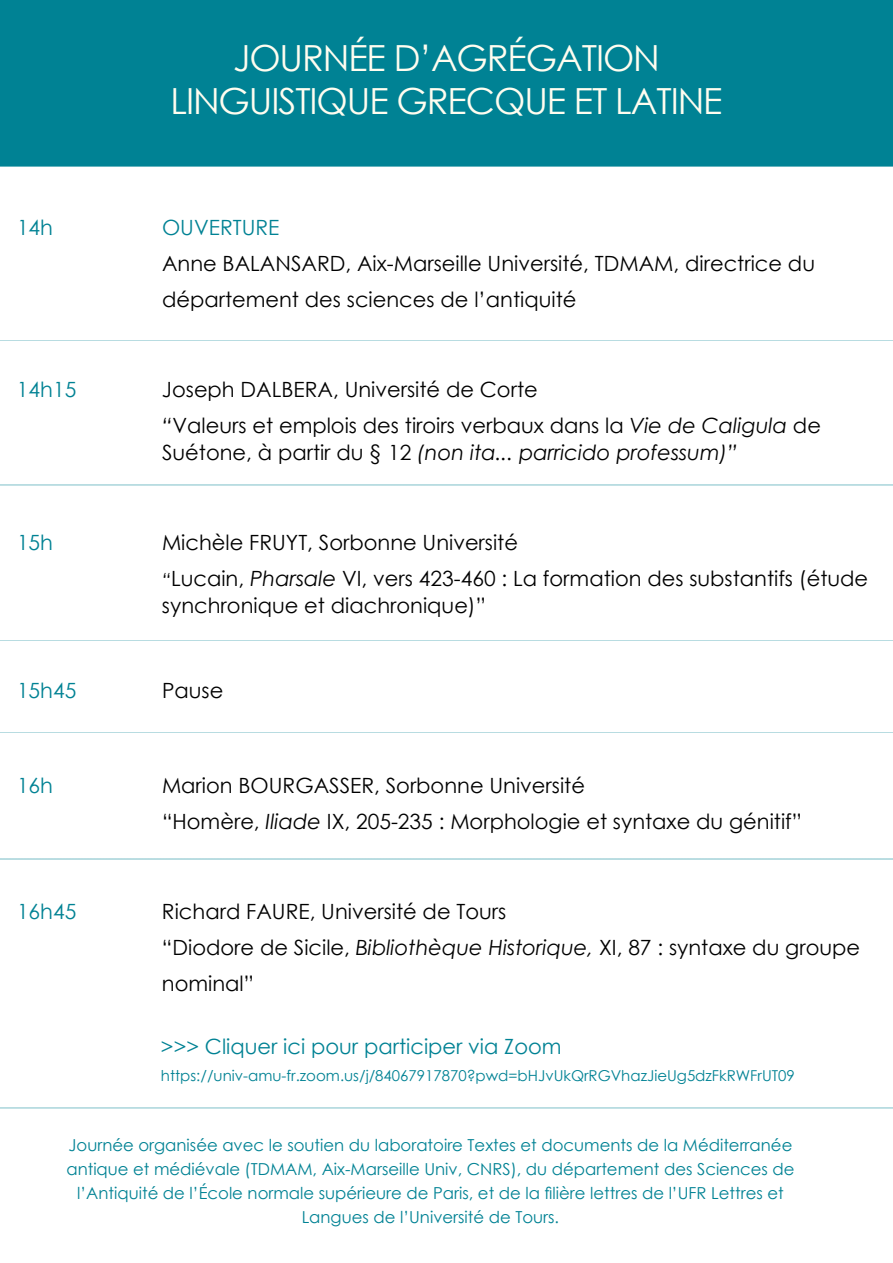
<style>
.page{position:relative;width:893px;height:1263px;background:#fff}
.page>*{position:absolute;margin:0;border:0;box-sizing:border-box;transform-origin:0 0}
.t1{font:36px/43.2px "Century Gothic";letter-spacing:-.03em;color:#fffdf0;text-align:center}
.t2{font:21px/36px "Century Gothic";color:#000}
.t3{font:21px "Century Gothic";color:#008294}
.t4{font:italic 21px "Century Gothic";color:#000}
.t5{font:16.5px/24px "Century Gothic";color:#008294;text-align:center}
.t6{font:15px "Century Gothic";color:#008294}
.s1{font-style:italic}
.s2{font-style:normal}
.s3{font-style:italic;font-size:18px}
</style>
<div class="page">
<div style="left:0;top:0;width:893px;height:166px;background:#008294"></div>
<div style="left:0;top:0;width:893px;height:167px;border:2px solid #008294"></div>
<svg style="left:0;top:340px;width:893px;height:1px"></svg>
<svg style="left:0;top:1108px;width:893px;height:1px"></svg>
<svg style="left:0;top:485px;width:893px;height:1px"></svg>
<svg style="left:0;top:640px;width:893px;height:1px"></svg>
<svg style="left:0;top:732px;width:893px;height:1px"></svg>
<svg style="left:0;top:859px;width:893px;height:1px"></svg>
<h1 class="t1" style="left:170px;top:36px;width:554px">JOURNÉE D’AGRÉGATION<br>LINGUISTIQUE GRECQUE ET LATINE</h1>
<p class="t3" style="left:17px;top:212px;width:38px">14h</p>
<p class="t3" style="left:162px;top:212px;width:119px">OUVERTURE</p>
<p class="t2" style="left:162px;top:245px;width:655px">Anne BALANSARD, Aix-Marseille Université, TDMAM, directrice du département des sciences de l’antiquité</p>
<p class="t3" style="left:17px;top:374px;width:61px">14h15</p>
<p class="t2" style="left:162px;top:371px;width:660px">Joseph DALBERA, Université de Corte<br><span class="s1">“</span>Valeurs et emplois des tiroirs verbaux dans la <span class="s1">Vie de Caligula</span> de</p>
<p class="t4" style="left:162px;top:437px;width:577px"><span class="s2">Suétone, à partir du § 12</span> (non ita... parricido professum)”</p>
<p class="t3" style="left:17px;top:527px;width:38px">15h</p>
<p class="t2" style="left:162px;top:524px;width:708px">Michèle FRUYT, Sorbonne Université<br><span class="s3">“</span>Lucain, <span class="s1">Pharsale</span> VI, vers 423-460 : La formation des substantifs (étude</p>
<p class="t2" style="left:162px;top:587px;width:325px">synchronique et diachronique)”</p>
<p class="t3" style="left:17px;top:676px;width:61px">15h45</p>
<p class="t2" style="left:162px;top:672px;width:63px">Pause</p>
<p class="t3" style="left:17px;top:770px;width:38px">16h</p>
<p class="t2" style="left:162px;top:767px;width:641px">Marion BOURGASSER, Sorbonne Université<br>“Homère, <span class="s1">Iliade</span> IX, 205-235 : Morphologie et syntaxe du génitif”</p>
<p class="t3" style="left:17px;top:896px;width:61px">16h45</p>
<p class="t2" style="left:162px;top:893px;width:700px">Richard FAURE, Université de Tours<br>“Diodore de Sicile, <span class="s1">Bibliothèque Historique,</span> XI, 87 : syntaxe du groupe nominal”</p>
<p class="t3" style="left:161px;top:1031px;width:402px">&gt;&gt;&gt; Cliquer ici pour participer via Zoom</p>
<p class="t6" style="left:161px;top:1065px;width:635px">https://univ-amu-fr.zoom.us/j/84067917870?pwd=bHJvUkQrRGVhazJieUg5dzFkRWFrUT09</p>
<p class="t5" style="left:66px;top:1133px;width:730px">Journée organisée avec le soutien du laboratoire Textes et documents de la Méditerranée antique et médiévale (TDMAM, Aix-Marseille Univ, CNRS), du département des Sciences de l’Antiquité de l’École normale supérieure de Paris, et de la filière lettres de l’UFR Lettres et Langues de l’Université de Tours.</p>
</div>
